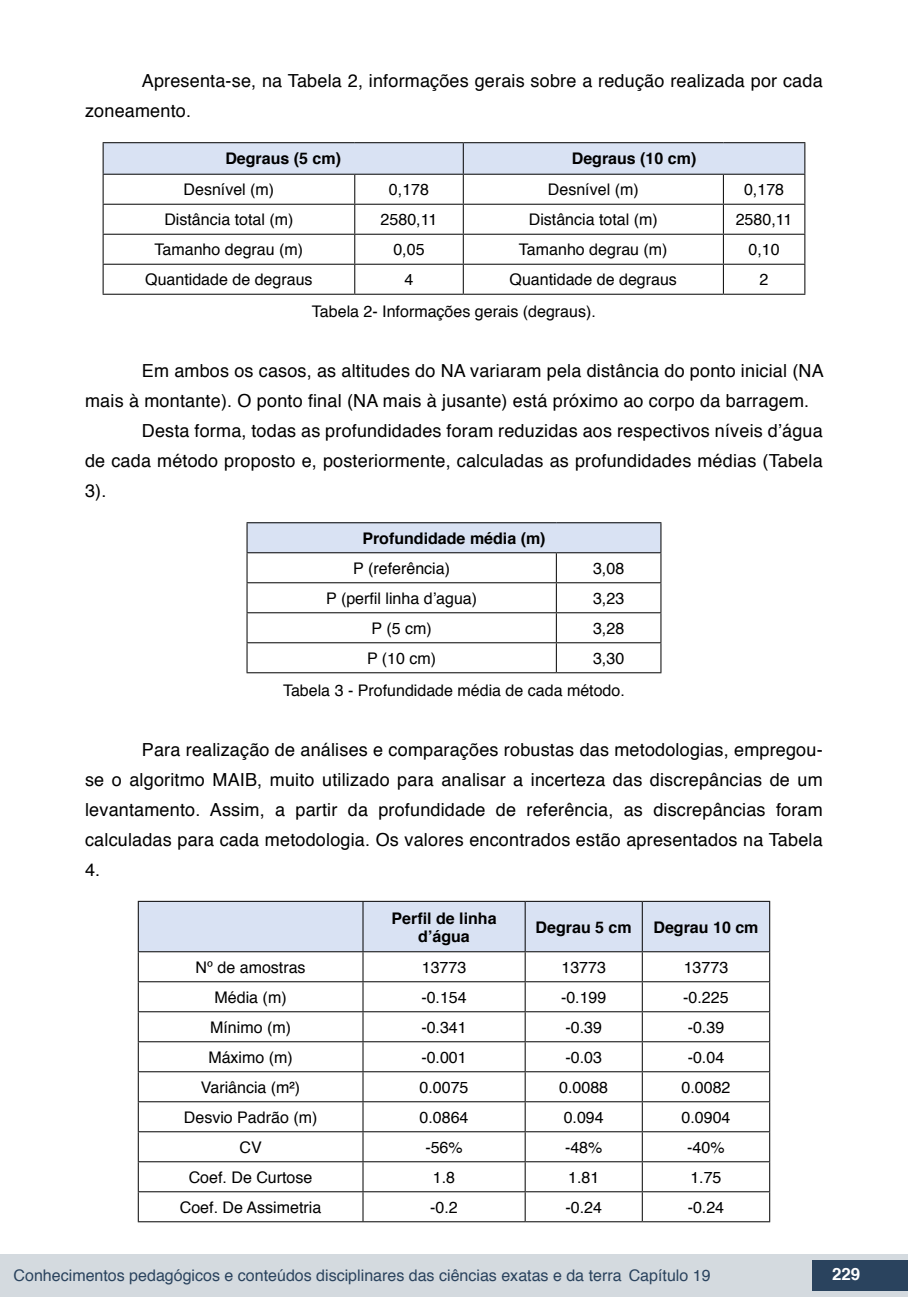
<style>
.page{position:relative;width:908px;height:1304px;background:#fff}
.page>*{position:absolute;margin:0;border:0;box-sizing:border-box;transform-origin:0 0}
.t1{font:18px/30px "Helvetica";letter-spacing:.01em;color:#000}
.t2{font:700 16.8px "Helvetica";color:#fff}
.t3{font:16px/32px "Helvetica";color:#000;text-align:right}
.t4{font:700 16px/18px "Helvetica";color:#000;text-align:center}
.t5{font:16px "Helvetica";color:#2a435e}
</style>
<div class="page">
<div style="left:0;top:1254px;width:906px;height:43px;background:#d4dadf"></div>
<div style="left:812px;top:1261px;width:95px;height:30px;background:#2a435e"></div>
<hr style="left:103px;top:142px;width:251px;height:1px;background:#000">
<hr style="left:354px;top:142px;width:109px;height:1px;background:#000">
<hr style="left:463px;top:142px;width:260px;height:1px;background:#000">
<hr style="left:723px;top:142px;width:82px;height:1px;background:#000">
<svg style="left:103px;top:143px;width:702px;height:151px"></svg>
<hr style="left:103px;top:294px;width:251px;height:1px;background:#000">
<hr style="left:354px;top:294px;width:109px;height:1px;background:#000">
<hr style="left:463px;top:294px;width:260px;height:1px;background:#000">
<hr style="left:723px;top:294px;width:82px;height:1px;background:#000">
<div style="left:247px;top:523px;width:413px;height:30px;background:#d9e2f3"></div>
<hr style="left:246px;top:522px;width:310px;height:1px;background:#000">
<hr style="left:556px;top:522px;width:105px;height:1px;background:#000">
<hr style="left:246px;top:552px;width:310px;height:1px;background:#000">
<hr style="left:556px;top:552px;width:105px;height:1px;background:#000">
<hr style="left:246px;top:582px;width:310px;height:1px;background:#000">
<hr style="left:556px;top:582px;width:105px;height:1px;background:#000">
<hr style="left:246px;top:612px;width:310px;height:1px;background:#000">
<hr style="left:556px;top:612px;width:105px;height:1px;background:#000">
<hr style="left:246px;top:642px;width:310px;height:1px;background:#000">
<svg style="left:246px;top:523px;width:1px;height:149px"></svg>
<hr style="left:556px;top:642px;width:105px;height:1px;background:#000">
<svg style="left:555px;top:553px;width:1px;height:119px"></svg>
<svg style="left:660px;top:523px;width:1px;height:149px"></svg>
<hr style="left:246px;top:672px;width:310px;height:1px;background:#000">
<hr style="left:556px;top:672px;width:105px;height:1px;background:#000">
<svg style="left:138px;top:901px;width:631px;height:320px"></svg>
<hr style="left:138px;top:1221px;width:225px;height:1px;background:#000">
<hr style="left:363px;top:1221px;width:162px;height:1px;background:#000">
<hr style="left:525px;top:1221px;width:117px;height:1px;background:#000">
<hr style="left:642px;top:1221px;width:127px;height:1px;background:#000">
<p class="t1" style="left:85px;top:66px;width:738px;text-indent:57px">Apresenta-se, na Tabela 2, informações gerais sobre a redução realizada por cada zoneamento.</p>
<p class="t4" style="left:225px;top:150px;width:117px">Degraus (5 cm)</p>
<p class="t4" style="left:571px;top:150px;width:126px">Degraus (10 cm)</p>
<p class="t3" style="left:183px;top:174px;width:92px">Desnível (m)</p>
<p class="t3" style="left:389px;top:174px;width:42px">0,178</p>
<p class="t3" style="left:547px;top:174px;width:92px">Desnível (m)</p>
<p class="t3" style="left:743px;top:174px;width:42px">0,178</p>
<p class="t3" style="left:164px;top:204px;width:130px">Distância total (m)</p>
<p class="t3" style="left:380px;top:204px;width:58px">2580,11</p>
<p class="t3" style="left:528px;top:204px;width:130px">Distância total (m)</p>
<p class="t3" style="left:735px;top:204px;width:58px">2580,11</p>
<p class="t3" style="left:154px;top:234px;width:150px">Tamanho degrau (m)</p>
<p class="t3" style="left:393px;top:234px;width:33px">0,05</p>
<p class="t3" style="left:518px;top:234px;width:150px">Tamanho degrau (m)</p>
<p class="t3" style="left:748px;top:234px;width:33px">0,10</p>
<p class="t3" style="left:145px;top:264px;width:169px">Quantidade de degraus</p>
<p class="t3" style="left:404px;top:264px;width:10px">4</p>
<p class="t3" style="left:509px;top:264px;width:169px">Quantidade de degraus</p>
<p class="t3" style="left:759px;top:264px;width:10px">2</p>
<p class="t3" style="left:312px;top:296px;width:285px">Tabela 2- Informações gerais (degraus).</p>
<p class="t1" style="left:142px;top:356px;width:683px">Em ambos os casos, as altitudes do NA variaram pela distância do ponto inicial (NA</p>
<p class="t1" style="left:85px;top:386px;width:725px">mais à montante). O ponto final (NA mais à jusante) está próximo ao corpo da barragem.</p>
<p class="t1" style="left:142px;top:416px;width:682px">Desta forma, todas as profundidades foram reduzidas aos respectivos níveis d’água</p>
<p class="t1" style="left:85px;top:446px;width:738px">de cada método proposto e, posteriormente, calculadas as profundidades médias (Tabela</p>
<p class="t1" style="left:85px;top:477px;width:23px">3).</p>
<p class="t4" style="left:362px;top:529px;width:185px">Profundidade média (m)</p>
<p class="t3" style="left:353px;top:553px;width:98px">P (referência)</p>
<p class="t3" style="left:592px;top:553px;width:33px">3,08</p>
<p class="t3" style="left:326px;top:583px;width:152px">P (perfil linha d’agua)</p>
<p class="t3" style="left:592px;top:583px;width:33px">3,23</p>
<p class="t3" style="left:371px;top:613px;width:62px">P (5 cm)</p>
<p class="t3" style="left:592px;top:613px;width:33px">3,28</p>
<p class="t3" style="left:367px;top:643px;width:71px">P (10 cm)</p>
<p class="t3" style="left:283px;top:643px;width:343px">3,30<br>Tabela 3 - Profundidade média de cada método.</p>
<p class="t1" style="left:85px;top:735px;width:738px;text-align:justify;text-indent:57px">Para realização de análises e comparações robustas das metodologias, empregou&shy;se o algoritmo MAIB, muito utilizado para analisar a incerteza das discrepâncias de um levantamento. Assim, a partir da profundidade de referência, as discrepâncias foram calculadas para cada metodologia. Os valores encontrados estão apresentados na Tabela 4.</p>
<p class="t4" style="left:391px;top:909px;width:106px">Perfil de linha d’água</p>
<p class="t4" style="left:535px;top:918px;width:98px">Degrau 5 cm</p>
<p class="t4" style="left:653px;top:918px;width:106px">Degrau 10 cm</p>
<p class="t3" style="left:195px;top:952px;width:111px">Nº de amostras</p>
<p class="t3" style="left:421px;top:952px;width:46px">13773</p>
<p class="t3" style="left:561px;top:952px;width:46px">13773</p>
<p class="t3" style="left:683px;top:952px;width:46px">13773</p>
<p class="t3" style="left:214px;top:982px;width:73px">Média (m)</p>
<p class="t3" style="left:421px;top:982px;width:47px">-0.154</p>
<p class="t3" style="left:560px;top:982px;width:47px">-0.199</p>
<p class="t3" style="left:683px;top:982px;width:47px">-0.225</p>
<p class="t3" style="left:210px;top:1012px;width:82px">Mínimo (m)</p>
<p class="t3" style="left:421px;top:1012px;width:47px">-0.341</p>
<p class="t3" style="left:565px;top:1012px;width:38px">-0.39</p>
<p class="t3" style="left:687px;top:1012px;width:38px">-0.39</p>
<p class="t3" style="left:208px;top:1042px;width:86px">Máximo (m)</p>
<p class="t3" style="left:421px;top:1042px;width:47px">-0.001</p>
<p class="t3" style="left:565px;top:1042px;width:38px">-0.03</p>
<p class="t3" style="left:687px;top:1042px;width:38px">-0.04</p>
<p class="t3" style="left:201px;top:1072px;width:101px">Variância (m²)</p>
<p class="t3" style="left:419px;top:1072px;width:50px">0.0075</p>
<p class="t3" style="left:559px;top:1072px;width:50px">0.0088</p>
<p class="t3" style="left:681px;top:1072px;width:50px">0.0082</p>
<p class="t3" style="left:184px;top:1102px;width:135px">Desvio Padrão (m)</p>
<p class="t3" style="left:419px;top:1102px;width:50px">0.0864</p>
<p class="t3" style="left:563px;top:1102px;width:42px">0.094</p>
<p class="t3" style="left:681px;top:1102px;width:50px">0.0904</p>
<p class="t3" style="left:239px;top:1132px;width:24px">CV</p>
<p class="t3" style="left:425px;top:1132px;width:39px">-56%</p>
<p class="t3" style="left:564px;top:1132px;width:39px">-48%</p>
<p class="t3" style="left:687px;top:1132px;width:39px">-40%</p>
<p class="t3" style="left:189px;top:1162px;width:125px">Coef. De Curtose</p>
<p class="t3" style="left:432px;top:1162px;width:24px">1.8</p>
<p class="t3" style="left:568px;top:1162px;width:33px">1.81</p>
<p class="t3" style="left:690px;top:1162px;width:33px">1.75</p>
<p class="t3" style="left:180px;top:1192px;width:143px">Coef. De Assimetria</p>
<p class="t3" style="left:430px;top:1192px;width:29px">-0.2</p>
<p class="t3" style="left:565px;top:1192px;width:38px">-0.24</p>
<p class="t3" style="left:687px;top:1192px;width:38px">-0.24</p>
<p class="t5" style="left:14px;top:1263px;width:698px">Conhecimentos pedagógicos e conteúdos disciplinares das ciências exatas e da terra Capítulo 19</p>
<p class="t2" style="left:831px;top:1261px;width:30px">229</p>
</div>
